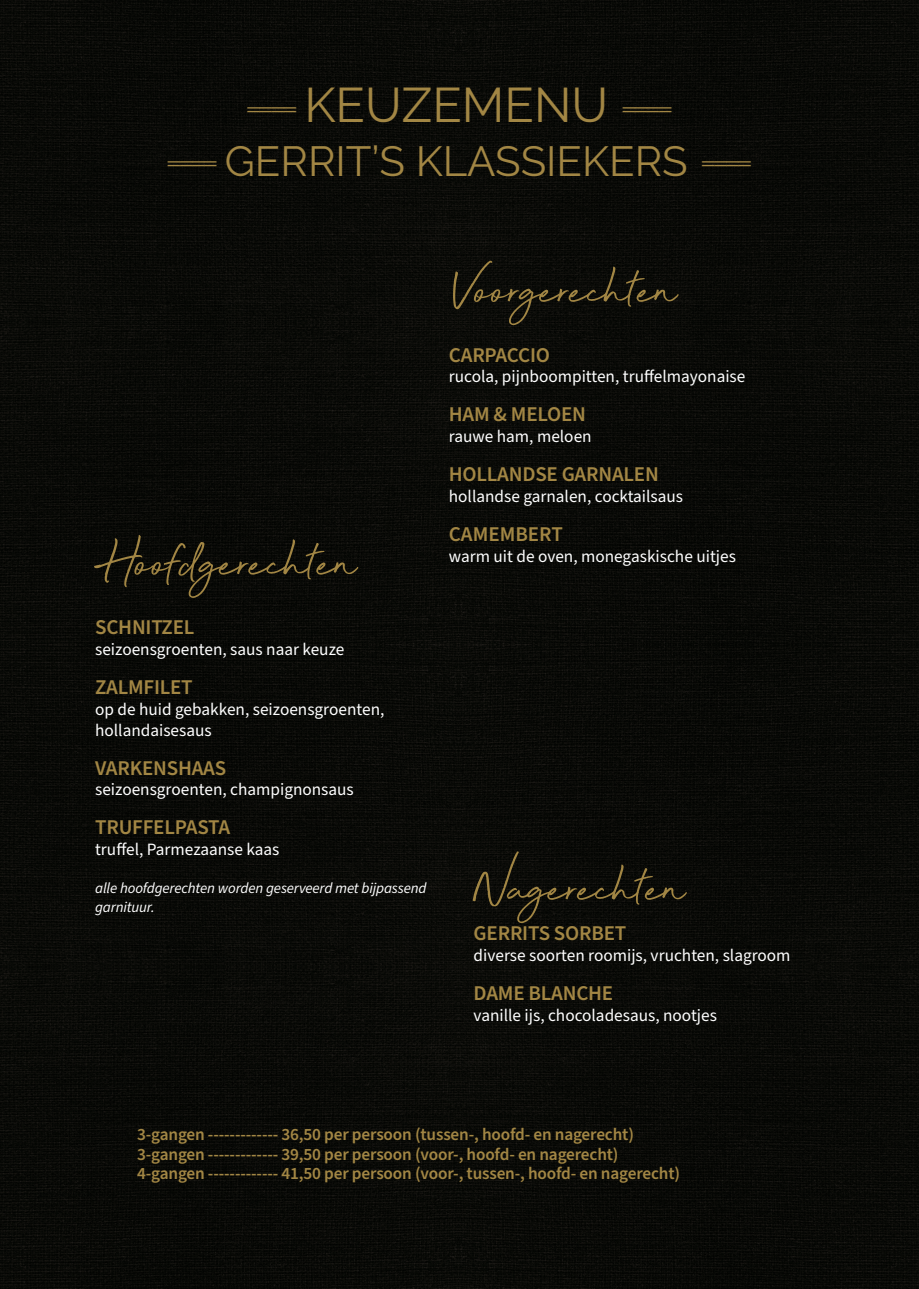
<style>
.page{position:relative;width:919px;height:1289px;background:#fff}
.page>*{position:absolute;margin:0;border:0;box-sizing:border-box;transform-origin:0 0}
.t1{font:61.65px "Beyond Infinity";color:#a28644}
.t2{font:48.45px "Raleway";color:#a28644}
.t3{font:42px "Raleway";color:#a28644}
.t4{font:600 21px "Source Sans Pro";letter-spacing:-.01em;color:#a28644}
.t5{font:17.25px "Source Sans Pro";color:#fff}
.t6{font:600 17.25px/19.5px "Source Sans Pro";letter-spacing:-.01em;color:#a28644}
.t7{font:italic 15px/19.5px "Source Sans Pro";letter-spacing:-.01em;color:#fff}
.s1{font-weight:200;font-size:44.4px}
.s2{font-size:55.5px}
</style>
<div class="page">
<div style="left:0;top:0;width:918px;height:1288px;background:#090a07"></div>
<h2 class="t2" style="left:244px;top:77px;width:431px"><span class="s1">====</span>KEUZEMENU <span class="s1">====</span></h2>
<h3 class="t3" style="left:165px;top:137px;width:590px"><span class="s1">====</span>GERRIT’S KLASSIEKERS <span class="s1">====</span></h3>
<p class="t1" style="left:95px;top:526px;width:50px">H</p>
<p class="t1" style="left:134px;top:531px;width:223px">oofd<span class="s2">g</span>erechten</p>
<p class="t4" style="left:95px;top:613px;width:101px">SCHNITZEL</p>
<p class="t5" style="left:95px;top:638px;width:251px">seizoensgroenten, saus naar keuze</p>
<p class="t4" style="left:95px;top:673px;width:99px">ZALMFILET</p>
<p class="t5" style="left:95px;top:697px;width:291px">op de huid gebakken, seizoensgroenten,</p>
<p class="t5" style="left:95px;top:718px;width:118px">hollandaisesaus</p>
<p class="t4" style="left:95px;top:753px;width:133px">VARKENSHAAS</p>
<p class="t5" style="left:95px;top:778px;width:260px">seizoensgroenten, champignonsaus</p>
<p class="t4" style="left:95px;top:813px;width:137px">TRUFFELPASTA</p>
<p class="t5" style="left:95px;top:837px;width:186px">truffel, Parmezaanse kaas</p>
<p class="t7" style="left:95px;top:878px;width:333px">alle hoofdgerechten worden geserveerd met bijpassend garnituur.</p>
<p class="t1" style="left:449px;top:258px;width:229px">Voor<span class="s2">g</span>erechten</p>
<p class="t4" style="left:449px;top:341px;width:103px">CARPACCIO</p>
<p class="t5" style="left:449px;top:365px;width:298px">rucola, pijnboompitten, truffelmayonaise</p>
<p class="t4" style="left:449px;top:400px;width:139px">HAM &amp; MELOEN</p>
<p class="t5" style="left:449px;top:425px;width:144px">rauwe ham, meloen</p>
<p class="t4" style="left:449px;top:460px;width:211px">HOLLANDSE GARNALEN</p>
<p class="t5" style="left:449px;top:484px;width:236px">hollandse garnalen, cocktailsaus</p>
<p class="t4" style="left:449px;top:520px;width:116px">CAMEMBERT</p>
<p class="t5" style="left:449px;top:544px;width:288px">warm uit de oven, monegaskische uitjes</p>
<p class="t1" style="left:473px;top:856px;width:212px">Na<span class="s2">g</span>erechten</p>
<p class="t4" style="left:473px;top:919px;width:154px">GERRITS SORBET</p>
<p class="t5" style="left:473px;top:943px;width:318px">diverse soorten roomijs, vruchten, slagroom</p>
<p class="t4" style="left:473px;top:978px;width:141px">DAME BLANCHE</p>
<p class="t5" style="left:473px;top:1003px;width:245px">vanille ijs, chocoladesaus, nootjes</p>
<p class="t6" style="left:137px;top:1125px;width:544px">3-gangen ------------- 36,50 per persoon (tussen-, hoofd- en nagerecht)<br>3-gangen ------------- 39,50 per persoon (voor-, hoofd- en nagerecht)<br>4-gangen ------------- 41,50 per persoon (voor-, tussen-, hoofd- en nagerecht)</p>
</div>
